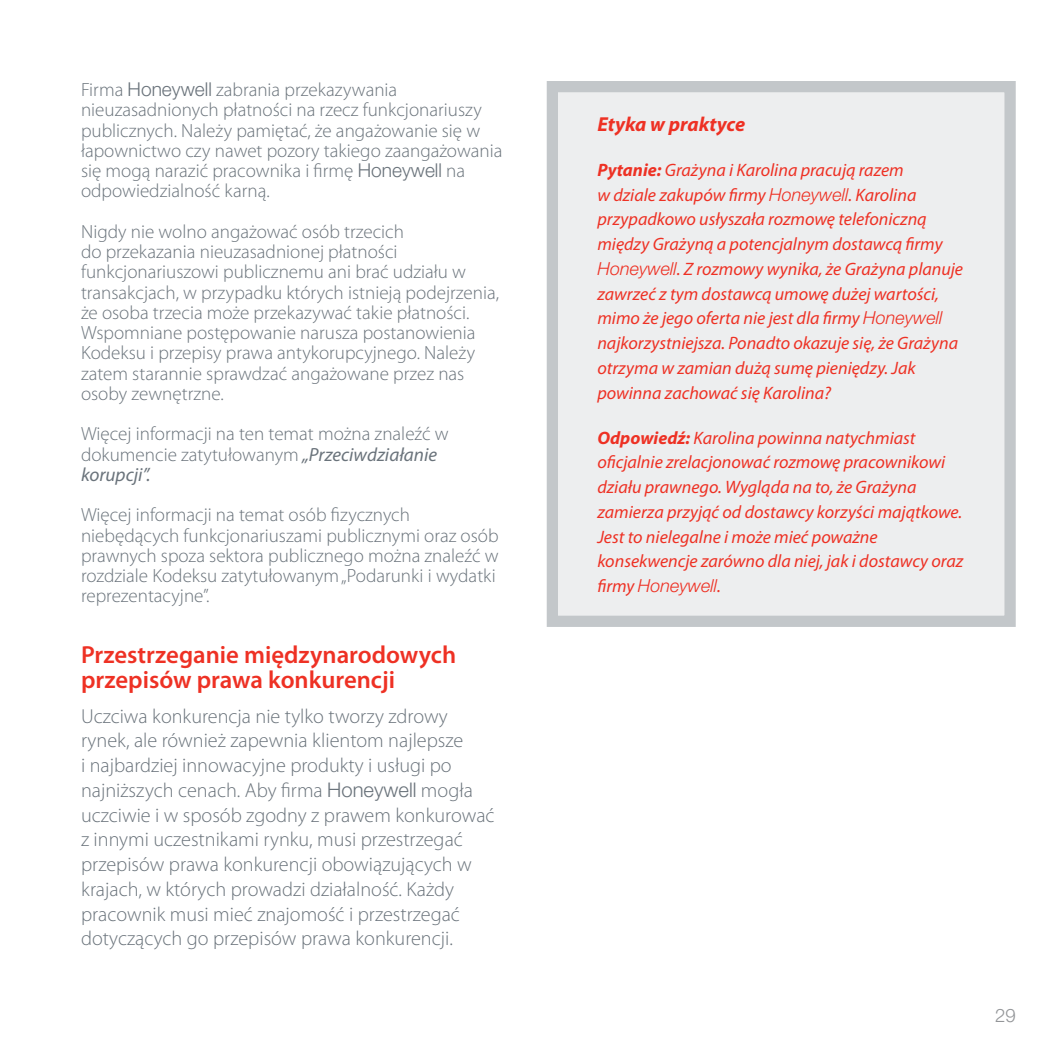
<style>
.page{position:relative;width:1053px;height:1053px;background:#fff}
.page>*{position:absolute;margin:0;border:0;box-sizing:border-box;transform-origin:0 0}
.t1{font:600 24.75px/24.8px "Myriad Pro";color:#ee3124}
.t2{font:300 20.25px/24.8px "Myriad Pro";color:#6a737b}
.t3{font:italic 700 20.25px "Myriad Pro";color:#ee3124}
.t4{font:300 19.12px/20.2px "Myriad Pro";color:#6a737b}
.t5{font:300 18.45px "Helvetica Neue";color:#939598}
.t6{font:italic 18px/24.8px "Myriad Pro";color:#ee3124}
.t7{font:italic 300 18px "Helvetica Neue";color:#ee3124}
.s1{font-family:"Helvetica Neue"}
.s2{font-weight:400;font-style:italic}
.s3{font-weight:700}
.s4{font-family:"Helvetica Neue";font-weight:300}
.s5{font-family:"Myriad Pro";font-weight:400}
</style>
<div class="page">
<svg style="left:546px;top:81px;width:470px;height:546px;background:#e9eaeb"></svg>
<p class="t4" style="left:81px;top:79px;width:423px">Firma <span class="s1">Honeywell</span> zabrania przekazywania nieuzasadnionych płatności na rzecz funkcjonariuszy publicznych. Należy pamiętać, że angażowanie się w łapownictwo czy nawet pozory takiego zaangażowania się mogą narazić pracownika i firmę <span class="s1">Honeywell</span> na odpowiedzialność karną.</p>
<p class="t4" style="left:81px;top:221px;width:420px">N igdy nie wolno angażować osób trzecich<br>do przekazania nieuzasadnionej płatności funkcjonariuszowi publicznemu ani brać udziału w transakcjach, w przypadku których istnieją podejrzenia, że osoba trzecia może przekazywać takie płatności.<br>Wspomniane postępowanie narusza postanowienia Kodeksu i przepisy prawa antykorupcyjnego. Należy zatem starannie sprawdzać angażowane przez nas osoby zewnętrzne.</p>
<p class="t4" style="left:81px;top:424px;width:369px">Więcej informacji na ten temat można znaleźć w dokumencie zatytułowanym <span class="s2">„Przeciwdziałanie korupcji”.</span></p>
<p class="t4" style="left:81px;top:505px;width:419px">Więcej informacji na temat osób fizycznych niebędących funkcjonariuszami publicznymi oraz osób prawnych spoza sektora publicznego można znaleźć w rozdziale Kodeksu zatytułowanym „Podarunki i wydatki reprezentacyjne”.</p>
<p class="t1" style="left:81px;top:642px;width:377px">Przestrzeganie międzynarodowych przepisów prawa konkurencji</p>
<p class="t2" style="left:81px;top:703px;width:415px">Uczciwa konkurencja nie tylko tworzy zdrowy rynek, ale również zapewnia klientom najlepsze<br>i najbardziej innowacyjne produkty i usługi po najniższych cenach. Aby firma <span class="s1">Honeywell</span> mogła uczciwie i w sposób zgodny z prawem konkurować z innymi uczestnikami rynku, musi przestrzegać przepisów prawa konkurencji obowiązujących w krajach, w których prowadzi działalność. Każdy pracownik musi mieć znajomość i przestrzegać dotyczących go przepisów prawa konkurencji.</p>
<p class="t3" style="left:597px;top:111px;width:149px">Etyka w praktyce</p>
<p class="t6" style="left:597px;top:157px;width:367px"><span class="s3">Pytanie:</span> Grażyna i Karolina pracują razem<br>w dziale zakupów firmy <span class="s4">Honeywell</span>. Karolina przypadkowo usłyszała rozmowę telefoniczną między Grażyną a potencjalnym dostawcą firmy <span class="s4">Honeywell</span>. Z rozmowy wynika, że Grażyna planuje zawrzeć z tym dostawcą umowę dużej wartości, mimo że jego oferta nie jest dla firmy <span class="s4">Honeywell </span>najkorzystniejsza. Ponadto okazuje się, że Grażyna otrzyma w zamian dużą sumę pieniędzy. Jak powinna zachować się Karolina?</p>
<p class="t6" style="left:597px;top:425px;width:367px"><span class="s3">Odpowiedź:</span> Karolina powinna natychmiast oficjalnie zrelacjonować rozmowę pracownikowi działu prawnego. Wygląda na to, że Grażyna zamierza przyjąć od dostawcy korzyści majątkowe.<br>Jest to nielegalne i może mieć poważne konsekwencje zarówno dla niej, jak i dostawcy oraz</p>
<p class="t7" style="left:597px;top:575px;width:125px"><span class="s5">firmy</span> Honeywell<span class="s5">.</span></p>
<p class="t5" style="left:995px;top:1004px;width:22px">29</p>
</div>
